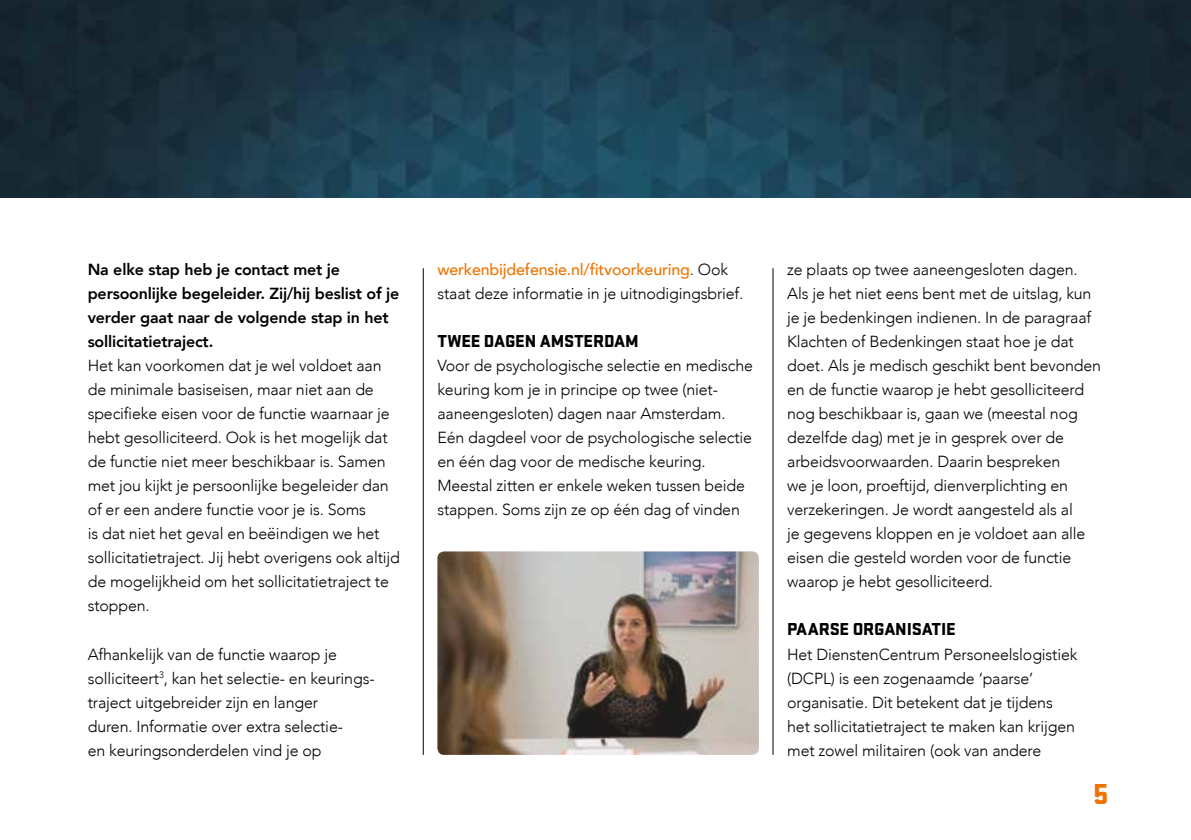
<style>
.page{position:relative;width:1191px;height:840px;background:#fff}
.page>*{position:absolute;margin:0;border:0;box-sizing:border-box;transform-origin:0 0}
.t1{font:900 30px "Stratum 1";color:#ee7402}
.t2{font:900 18px "Stratum 1";letter-spacing:-.01em;color:#000}
.t3{font:300 16px/24px "Avenir";letter-spacing:-.01em;color:#000}
.t4{font:800 16px/24px "Avenir";letter-spacing:-.01em;color:#000}
.s1{font-weight:500;color:#ee7402}
</style>
<div class="page">
<hr style="left:423px;top:268px;width:1px;height:486px;background:#000">
<hr style="left:772px;top:268px;width:1px;height:486px;background:#000">
<img style="left:0;top:0;width:1191px;height:197px">
<img style="left:437px;top:551px;width:322px;height:203px">
<p class="t4" style="left:88px;top:256px;width:313px">Na elke stap heb je contact met je persoonlijke begeleider. Zij/hij beslist of je verder gaat naar de volgende stap in het sollicitatietraject.</p>
<p class="t3" style="left:88px;top:353px;width:314px">Het kan voorkomen dat je wel voldoet aan de minimale basiseisen, maar niet aan de specifieke eisen voor de functie waarnaar je hebt gesolliciteerd. Ook is het mogelijk dat de functie niet meer beschikbaar is. Samen met jou kijkt je persoonlijke begeleider dan of er een andere functie voor je is. Soms<br>is dat niet het geval en beëindigen we het sollicitatietraject. Jij hebt overigens ook altijd de mogelijkheid om het sollicitatietraject te stoppen.</p>
<p class="t3" style="left:88px;top:641px;width:288px">Afhankelijk van de functie waarop je solliciteert<sup>3</sup>, kan het selectie- en keurings&shy;traject uitgebreider zijn en langer<br>duren. Informatie over extra selectie-<br>en keuringsonderdelen vind je op</p>
<p class="t3" style="left:437px;top:257px;width:307px"><span class="s1">werkenbijdefensie.nl/fitvoorkeuring</span>. Ook staat deze informatie in je uitnodigingsbrief.</p>
<p class="t2" style="left:437px;top:328px;width:203px">TWEE DAGEN AMSTERDAM</p>
<p class="t3" style="left:437px;top:353px;width:317px">Voor de psychologische selectie en medische keuring kom je in principe op twee (niet&shy;aaneengesloten) dagen naar Amsterdam.<br>Eén dagdeel voor de psychologische selectie en één dag voor de medische keuring.<br>Meestal zitten er enkele weken tussen beide stappen. Soms zijn ze op één dag of vinden</p>
<p class="t3" style="left:787px;top:257px;width:315px">ze plaats op twee aaneengesloten dagen.<br>Als je het niet eens bent met de uitslag, kun je je bedenkingen indienen. In de paragraaf Klachten of Bedenkingen staat hoe je dat doet. Als je medisch geschikt bent bevonden en de functie waarop je hebt gesolliciteerd nog beschikbaar is, gaan we (meestal nog dezelfde dag) met je in gesprek over de arbeidsvoorwaarden. Daarin bespreken<br>we je loon, proeftijd, dienverplichting en verzekeringen. Je wordt aangesteld als al<br>je gegevens kloppen en je voldoet aan alle eisen die gesteld worden voor de functie waarop je hebt gesolliciteerd.</p>
<p class="t2" style="left:787px;top:616px;width:170px">PAARSE ORGANISATIE</p>
<p class="t3" style="left:787px;top:641px;width:292px">Het DienstenCentrum Personeelslogistiek (DCPL) is een zogenaamde ‘paarse’ organisatie. Dit betekent dat je tijdens het sollicitatietraject te maken kan krijgen met zowel militairen (ook van andere</p>
<h1 class="t1" style="left:1093px;top:771px;width:17px">5</h1>
</div>
